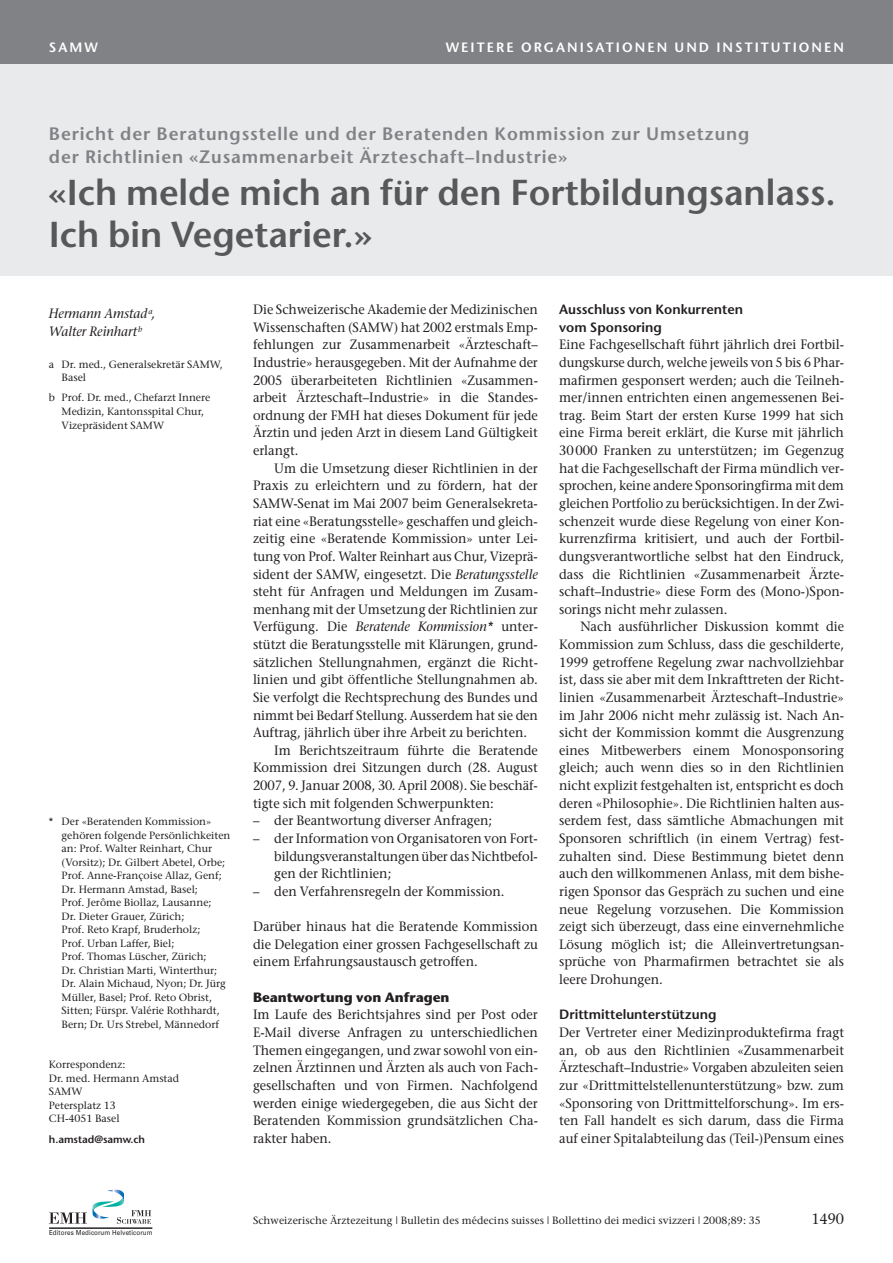
<style>
.page{position:relative;width:893px;height:1263px;background:#fff}
.page>*{position:absolute;margin:0;border:0;box-sizing:border-box;transform-origin:0 0}
.t1{font:600 36px/42px "Stone Sans";color:#57585a}
.t2{font:600 18px/22.5px "Stone Sans";letter-spacing:.05em;color:#808285}
.t3{font:15px "Stone Serif";color:#231f20;scale:.95 1}
.t4{font:13.5px/17.7px "Stone Serif";color:#231f20;text-align:justify;scale:.95 1}
.t5{font:italic 13.5px/18px "Stone Serif";color:#231f20;scale:.95 1}
.t6{font:600 13.5px/17.7px "Stone Sans";color:#231f20}
.t7{font:600 13.5px "Stone Sans";letter-spacing:.15em;color:#fff}
.t8{font:700 13.5px "Stone Sans";color:#231f20}
.t9{font:10.5px/13.5px "Stone Serif";color:#231f20}
.t10{font:600 10.5px "Stone Sans";color:#231f20}
.t11{font:6.9px "Univers";letter-spacing:.015em;color:#231f20;scale:.9 1}
.s1{font-style:italic}
.s2{font-style:normal}
</style>
<div class="page">
<div style="left:0;top:60px;width:893px;height:216px;background:#e9eaeb"></div>
<div style="left:0;top:0;width:893px;height:64px;background:#808285"></div>
<svg style="left:49px;top:1189px;width:102px;height:35px"></svg>
<hr style="left:49px;top:1228px;width:103px;height:1px;background:#231f20">
<p class="t7" style="left:49px;top:42px;width:50px">SAMW</p>
<p class="t7" style="left:446px;top:42px;width:400px">WEITERE ORGANISATIONEN UND INSTITUTIONEN</p>
<h2 class="t2" style="left:49px;top:125px;width:702px">Bericht der Beratungsstelle und der Beratenden Kommission zur Umsetzung der Richtlinien «Zusammenarbeit Ärzteschaft–Industrie»</h2>
<h1 class="t1" style="left:49px;top:175px;width:788px">«Ich melde mich an für den Fortbildungsanlass.<br>Ich bin Vegetarier.»</h1>
<p class="t5" style="left:49px;top:306px;width:113px">Hermann Amstad <sup>a</sup>,<br>Walter Reinhart <sup>b</sup></p>
<p class="t9" style="left:62px;top:358px;width:163px;text-indent:-13px">a Dr. med., Generalsekretär SAMW,<br>Basel</p>
<p class="t9" style="left:62px;top:392px;width:150px;text-indent:-13px">b Prof. Dr. med., Chefarzt Innere<br>Medizin, Kantonsspital Chur,<br>Vizepräsident SAMW</p>
<p class="t9" style="left:62px;top:816px;width:170px;text-indent:-13px">* Der «Beratenden Kommission» gehören folgende Persönlichkeiten an: Prof. Walter Reinhart, Chur (Vorsitz); Dr. Gilbert Abetel, Orbe;<br>Prof. Anne-Françoise Allaz, Genf;<br>Dr. Hermann Amstad, Basel;<br>Prof. Jerôme Biollaz, Lausanne;<br>Dr. Dieter Grauer, Zürich;<br>Prof. Reto Krapf, Bruderholz;<br>Prof. Urban Laffer, Biel;<br>Prof. Thomas Lüscher, Zürich;<br>Dr. Christian Marti, Winterthur;<br>Dr. Alain Michaud, Nyon; Dr. Jürg<br>Müller, Basel; Prof. Reto Obrist,<br>Sitten; Fürspr. Valérie Rothhardt,<br>Bern; Dr. Urs Strebel, Männedorf</p>
<p class="t9" style="left:49px;top:1059px;width:132px">Korrespondenz:<br>Dr. med. Hermann Amstad<br>SAMW<br>Petersplatz 13<br>CH-4051 Basel</p>
<p class="t10" style="left:49px;top:1135px;width:98px">h.amstad@samw.ch</p>
<p class="t4" style="left:253px;top:302px;width:301px">Die Schweizerische Akademie der Medizinischen Wissenschaften (SAMW) hat 2002 erstmals Emp&shy;fehlungen zur Zusammenarbeit «Ärzteschaft– Industrie» herausgegeben. Mit der Aufnahme der 2005 überarbeiteten Richtlinien «Zusammen - arbeit Ärzteschaft–Industrie» in die Standes - ordnung der FMH hat dieses Dokument für jede Ärztin und jeden Arzt in diesem Land Gültigkeit erlangt.</p>
<p class="t4" style="left:274px;top:461px;width:279px">Um die Umsetzung dieser Richtlinien in der</p>
<p class="t4" style="left:253px;top:478px;width:301px">Praxis zu erleichtern und zu fördern, hat der</p>
<p class="t4" style="left:253px;top:496px;width:301px">SAMW-Senat im Mai 2007 beim Generalsekreta-</p>
<p class="t4" style="left:253px;top:513px;width:301px">riat eine «Beratungsstelle» geschaffen und gleich-</p>
<p class="t4" style="left:253px;top:531px;width:301px">zeitig eine «Beratende Kommission» unter Lei-</p>
<p class="t4" style="left:253px;top:549px;width:301px">tung von Prof. Walter Reinhart aus Chur, Vizeprä -</p>
<p class="t4" style="left:253px;top:566px;width:301px">sident der SAMW, eingesetzt. Die <span class="s1">Beratungsstelle</span></p>
<p class="t4" style="left:253px;top:584px;width:301px">steht für Anfragen und Meldungen im Zusam-</p>
<p class="t4" style="left:253px;top:602px;width:301px">men hang mit der Umsetzung der Richtlinien zur</p>
<p class="t5" style="left:253px;top:619px;width:301px"><span class="s2">Verfügung. Die</span> Beratende Kommission* <span class="s2">unter-</span></p>
<p class="t4" style="left:253px;top:637px;width:301px">stützt die Beratungsstelle mit Klärungen, grund-</p>
<p class="t4" style="left:253px;top:654px;width:301px">sätzlichen Stellungnahmen, ergänzt die Richt -</p>
<p class="t4" style="left:253px;top:672px;width:301px">linien und gibt öffentliche Stellungnahmen ab.</p>
<p class="t4" style="left:253px;top:690px;width:301px">Sie verfolgt die Rechtsprechung des Bundes und</p>
<p class="t4" style="left:253px;top:707px;width:301px">nimmt bei Bedarf Stellung. Ausserdem hat sie den</p>
<p class="t4" style="left:253px;top:725px;width:290px">Auftrag, jährlich über ihre Arbeit zu berichten.</p>
<p class="t4" style="left:274px;top:743px;width:279px">Im Berichtszeitraum führte die Beratende</p>
<p class="t4" style="left:253px;top:760px;width:301px">Kom mission drei Sitzungen durch (28. August</p>
<p class="t4" style="left:253px;top:778px;width:301px">2007, 9. Januar 2008, 30. April 2008). Sie beschäf -</p>
<p class="t4" style="left:253px;top:796px;width:255px">tigte sich mit folgenden Schwerpunkten:</p>
<p class="t4" style="left:253px;top:813px;width:253px">– der Beantwortung diverser Anfragen;</p>
<p class="t4" style="left:274px;top:831px;width:279px;text-indent:-21px">– der Information von Organisatoren von Fort&shy;bildungsveranstaltungen über das Nichtbefol - gen der Richtlinien;</p>
<p class="t4" style="left:253px;top:884px;width:266px">– den Verfahrensregeln der Kommission.</p>
<p class="t4" style="left:253px;top:919px;width:301px">Darüber hinaus hat die Beratende Kommission die Delegation einer grossen Fachgesellschaft zu einem Erfahrungsaustausch getroffen.</p>
<p class="t8" style="left:253px;top:992px;width:198px">Beantwortung von Anfragen</p>
<p class="t4" style="left:253px;top:1007px;width:301px">Im Laufe des Berichtsjahres sind per Post oder E-Mail diverse Anfragen zu unterschiedlichen The men eingegangen, und zwar sowohl von ein&shy;zelnen Ärztinnen und Ärzten als auch von Fach&shy;gesellschaften und von Firmen. Nachfolgend werden einige wiedergegeben, die aus Sicht der Beratenden Kommission grundsätzlichen Cha&shy;rakter haben.</p>
<p class="t6" style="left:559px;top:302px;width:185px">Ausschluss von Konkurrenten vom Sponsoring</p>
<p class="t4" style="left:559px;top:337px;width:301px">Eine Fachgesellschaft führt jährlich drei Fortbil&shy;dungs kurse durch, welche jeweils von 5 bis 6 Phar&shy;mafirmen gesponsert werden; auch die Teilneh&shy;mer/innen entrichten einen angemessenen Bei&shy;trag. Beim Start der ersten Kurse 1999 hat sich eine Firma bereit erklärt, die Kurse mit jährlich 30000 Franken zu unterstützen; im Gegenzug hat die Fachgesellschaft der Firma mündlich ver&shy;sprochen, keine andere Sponsoringfirma mit dem gleichen Portfolio zu berücksichtigen. In der Zwi&shy;schenzeit wurde diese Regelung von einer Kon&shy;kurrenzfirma kritisiert, und auch der Fortbil&shy;dungs verantwortliche selbst hat den Eindruck, dass die Richtlinien «Zusammenarbeit Ärzte&shy;schaft–Industrie» diese Form des (Mono-)Spon - sorings nicht mehr zulassen.</p>
<p class="t4" style="left:559px;top:619px;width:301px;text-indent:21px">Nach ausführlicher Diskussion kommt die Kommission zum Schluss, dass die geschilderte, 1999 getroffene Regelung zwar nachvollziehbar ist, dass sie aber mit dem Inkrafttreten der Richt&shy;linien «Zusammenarbeit Ärzteschaft–Industrie» im Jahr 2006 nicht mehr zulässig ist. Nach An&shy;sicht der Kommission kommt die Ausgrenzung eines Mitbewerbers einem Monosponsoring gleich; auch wenn dies so in den Richtlinien nicht explizit festgehalten ist, entspricht es doch deren «Philosophie». Die Richtlinien halten aus&shy;serdem fest, dass sämtliche Abmachungen mit Sponsoren schriftlich (in einem Vertrag) fest - zuhalten sind. Diese Bestimmung bietet denn auch den willkommenen Anlass, mit dem bishe&shy;rigen Sponsor das Gespräch zu suchen und eine neue Regelung vorzusehen. Die Kommission zeigt sich überzeugt, dass eine einvernehmliche Lösung möglich ist; die Alleinvertretungsan&shy;sprüche von Pharmafirmen betrachtet sie als leere Drohungen.</p>
<p class="t6" style="left:559px;top:1007px;width:159px">Drittmittelunterstützung</p>
<p class="t4" style="left:559px;top:1025px;width:301px">Der Vertreter einer Medizinproduktefirma fragt an, ob aus den Richtlinien «Zusammenarbeit Ärz te schaft–Industrie» Vorgaben abzuleiten seien zur «Drittmittelstellenunterstützung» bzw. zum «Sponsoring von Drittmittelforschung». Im ers&shy;ten Fall handelt es sich darum, dass die Firma auf einer Spitalabteilung das (Teil-)Pensum eines</p>
<p class="t11" style="left:49px;top:1229px;width:117px">Editores Medicorum Helveticorum</p>
<p class="t9" style="left:253px;top:1214px;width:509px">Schweizerische Ärztezeitung | Bulletin des médecins suisses | Bollettino dei medici svizzeri | 2008;89: 35</p>
<p class="t3" style="left:811px;top:1213px;width:36px">1490</p>
</div>
